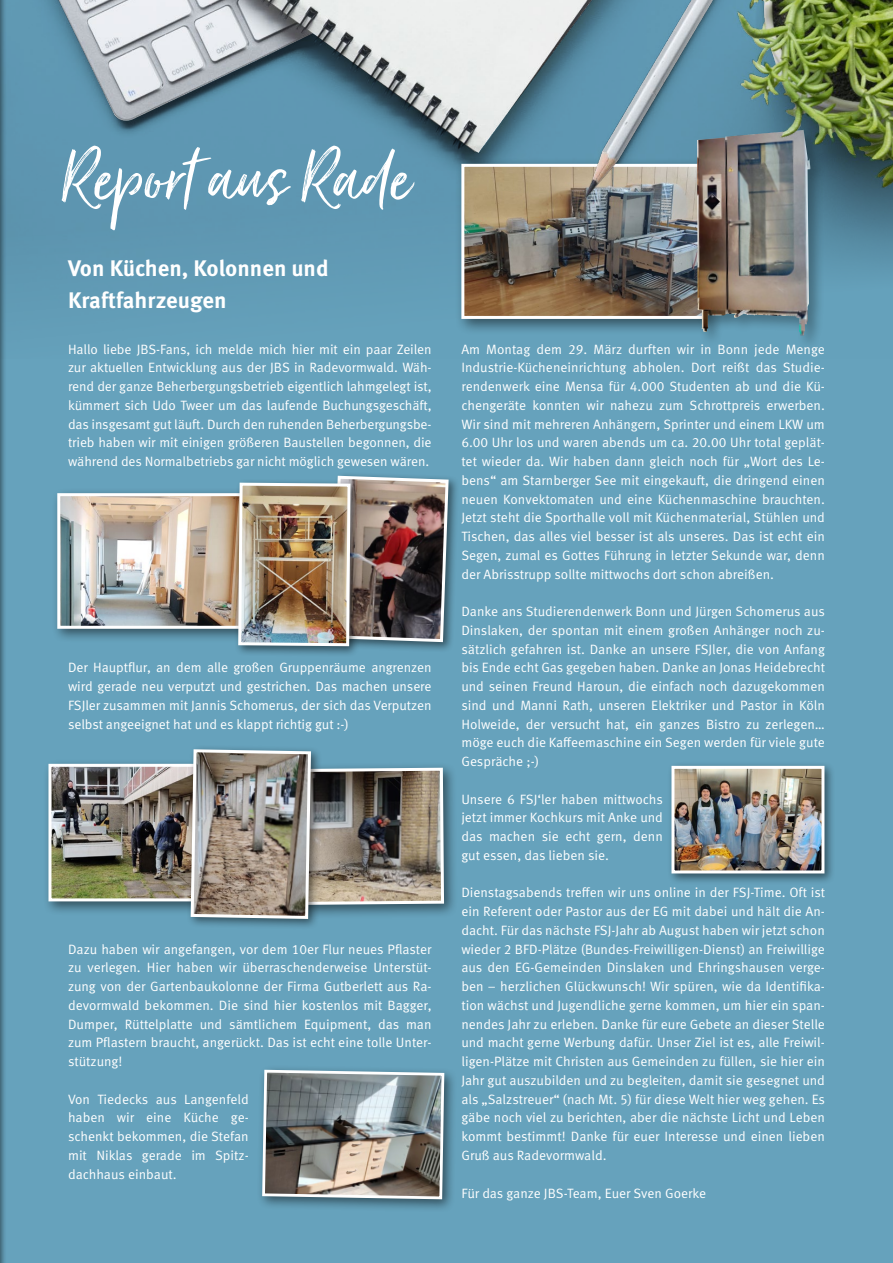
<style>
.page{position:relative;width:893px;height:1263px;background:#66a2bc}
.page>*{position:absolute;margin:0;border:0;box-sizing:border-box;transform-origin:0 0}
.t1{font:90.15px "Just Lovely";color:#fff}
.t2{font:700 22.5px/31.5px "Meta OT";color:#fff}
.t3{font:13.5px/18.8px "Meta OT";letter-spacing:-.005em;color:#fff;text-align:justify}
</style>
<div class="page">
<img style="left:0;top:0;width:893px;height:358px">
<div style="left:52px;top:487px;width:234px;height:156px;background:#000;opacity:.5"></div>
<img style="left:61px;top:497px;width:173px;height:128px">
<div style="left:57px;top:493px;width:214px;height:136px;border:3px solid #fff"></div>
<div style="left:43px;top:758px;width:237px;height:157px;background:#000;opacity:.5"></div>
<img style="left:52px;top:768px;width:134px;height:129px">
<div style="left:48px;top:764px;width:218px;height:137px;border:3px solid #fff"></div>
<div style="left:455px;top:157px;width:268px;height:178px;background:#000;opacity:.5"></div>
<img style="left:465px;top:234px;width:229px;height:81px">
<div style="left:461px;top:164px;width:245px;height:155px;border:3px solid #fff"></div>
<div style="left:244px;top:762px;width:215px;height:157px;background:#000;opacity:.5"></div>
<div style="left:257px;top:1064px;width:201px;height:149px;background:#000;opacity:.5"></div>
<img style="left:261px;top:1068px;width:185px;height:133px">
<div style="left:667px;top:761px;width:169px;height:124px;background:#000;opacity:.5"></div>
<img style="left:675px;top:770px;width:145px;height:99px">
<div style="left:671px;top:766px;width:153px;height:107px;border:3px solid #fff"></div>
<div style="left:328px;top:472px;width:131px;height:180px;background:#000;opacity:.5"></div>
<div style="left:234px;top:478px;width:127px;height:179px;background:#000;opacity:.5"></div>
<img style="left:237px;top:474px;width:213px;height:174px">
<div style="left:186px;top:745px;width:137px;height:186px;background:#000;opacity:.5"></div>
<img style="left:189px;top:748px;width:257px;height:172px">
<div style="left:694px;top:127px;width:132px;height:225px;background:#000;opacity:.3"></div>
<img style="left:697px;top:234px;width:113px;height:103px">
<img style="left:3px;top:0;width:890px;height:234px">
<h1 class="t1" style="left:61px;top:122px;width:351px">Report aus Rade</h1>
<h2 class="t2" style="left:68px;top:253px;width:262px">Von Küchen, Kolonnen und<br>Kraftfahrzeugen</h2>
<p class="t3" style="left:68px;top:340px;width:365px">Hallo liebe JBS-Fans, ich melde mich hier mit ein paar Zeilen zur aktuellen Entwicklung aus der JBS in Radevormwald. Wäh&shy;rend der ganze Beherbergungsbetrieb eigentlich lahmgelegt ist, kümmert sich Udo Tweer um das laufende Buchungsgeschäft, das insgesamt gut läuft. Durch den ruhenden Beherbergungsbe&shy;trieb haben wir mit einigen größeren Baustellen begonnen, die während des Normalbetriebs gar nicht möglich gewesen wären.</p>
<p class="t3" style="left:68px;top:658px;width:365px">Der Hauptflur, an dem alle großen Gruppenräume angrenzen wird gerade neu verputzt und gestrichen. Das machen unsere FSJler zusammen mit Jannis Schomerus, der sich das Verputzen selbst angeeignet hat und es klappt richtig gut :-)</p>
<p class="t3" style="left:68px;top:940px;width:365px">Dazu haben wir angefangen, vor dem 10er Flur neues Pflaster zu verlegen. Hier haben wir überraschenderweise Unterstüt&shy;zung von der Gartenbaukolonne der Firma Gutberlett aus Ra&shy;devormwald bekommen. Die sind hier kostenlos mit Bagger, Dumper, Rüttelplatte und sämtlichem Equipment, das man zum Pflastern braucht, angerückt. Das ist echt eine tolle Unter&shy;stützung!</p>
<p class="t3" style="left:68px;top:1090px;width:182px">Von Tiedecks aus Langenfeld haben wir eine Küche ge&shy;schenkt bekommen, die Stefan mit Niklas gerade im Spitz&shy;dachhaus einbaut.</p>
<p class="t3" style="left:461px;top:340px;width:365px">Am Montag dem 29. März durften wir in Bonn jede Menge Industrie-Kücheneinrichtung abholen. Dort reißt das Studie&shy;rendenwerk eine Mensa für 4.000 Studenten ab und die Kü&shy;chengeräte konnten wir nahezu zum Schrottpreis erwerben.<br>Wir sind mit mehreren Anhängern, Sprinter und einem LKW um 6.00 Uhr los und waren abends um ca. 20.00 Uhr total geplät&shy;tet wieder da. Wir haben dann gleich noch für „Wort des Le&shy;bens“ am Starnberger See mit eingekauft, die dringend einen neuen Konvektomaten und eine Küchenmaschine brauchten.<br>Jetzt steht die Sporthalle voll mit Küchenmaterial, Stühlen und Tischen, das alles viel besser ist als unseres. Das ist echt ein Segen, zumal es Gottes Führung in letzter Sekunde war, denn der Abrisstrupp sollte mittwochs dort schon abreißen.</p>
<p class="t3" style="left:461px;top:602px;width:365px">Danke ans Studierendenwerk Bonn und Jürgen Schomerus aus Dinslaken, der spontan mit einem großen Anhänger noch zu&shy;sätzlich gefahren ist. Danke an unsere FSJler, die von Anfang bis Ende echt Gas gegeben haben. Danke an Jonas Heidebrecht und seinen Freund Haroun, die einfach noch dazugekommen sind und Manni Rath, unseren Elektriker und Pastor in Köln Holweide, der versucht hat, ein ganzes Bistro zu zerlegen… möge euch die Kaffeemaschine ein Segen werden für viele gute Gespräche ;-)</p>
<p class="t3" style="left:461px;top:790px;width:203px">Unsere 6 FSJ‘ler haben mittwochs jetzt immer Kochkurs mit Anke und das machen sie echt gern, denn gut essen, das lieben sie.</p>
<p class="t3" style="left:461px;top:883px;width:365px">Dienstagsabends treffen wir uns online in der FSJ-Time. Oft ist ein Referent oder Pastor aus der EG mit dabei und hält die An&shy;dacht. Für das nächste FSJ-Jahr ab August haben wir jetzt schon wieder 2 BFD-Plätze (Bundes-Freiwilligen-Dienst) an Freiwillige aus den EG-Gemeinden Dinslaken und Ehringshausen verge&shy;ben – herzlichen Glückwunsch! Wir spüren, wie da Identifika&shy;tion wächst und Jugendliche gerne kommen, um hier ein span&shy;nendes Jahr zu erleben. Danke für eure Gebete an dieser Stelle und macht gerne Werbung dafür. Unser Ziel ist es, alle Freiwil&shy;ligen-Plätze mit Christen aus Gemeinden zu füllen, sie hier ein Jahr gut auszubilden und zu begleiten, damit sie gesegnet und als „Salzstreuer“ (nach Mt. 5) für diese Welt hier weg gehen. Es gäbe noch viel zu berichten, aber die nächste Licht und Leben kommt bestimmt! Danke für euer Interesse und einen lieben Gruß aus Radevormwald.</p>
<p class="t3" style="left:461px;top:1183px;width:246px">Für das ganze JBS-Team, Euer Sven Goerke</p>
</div>
